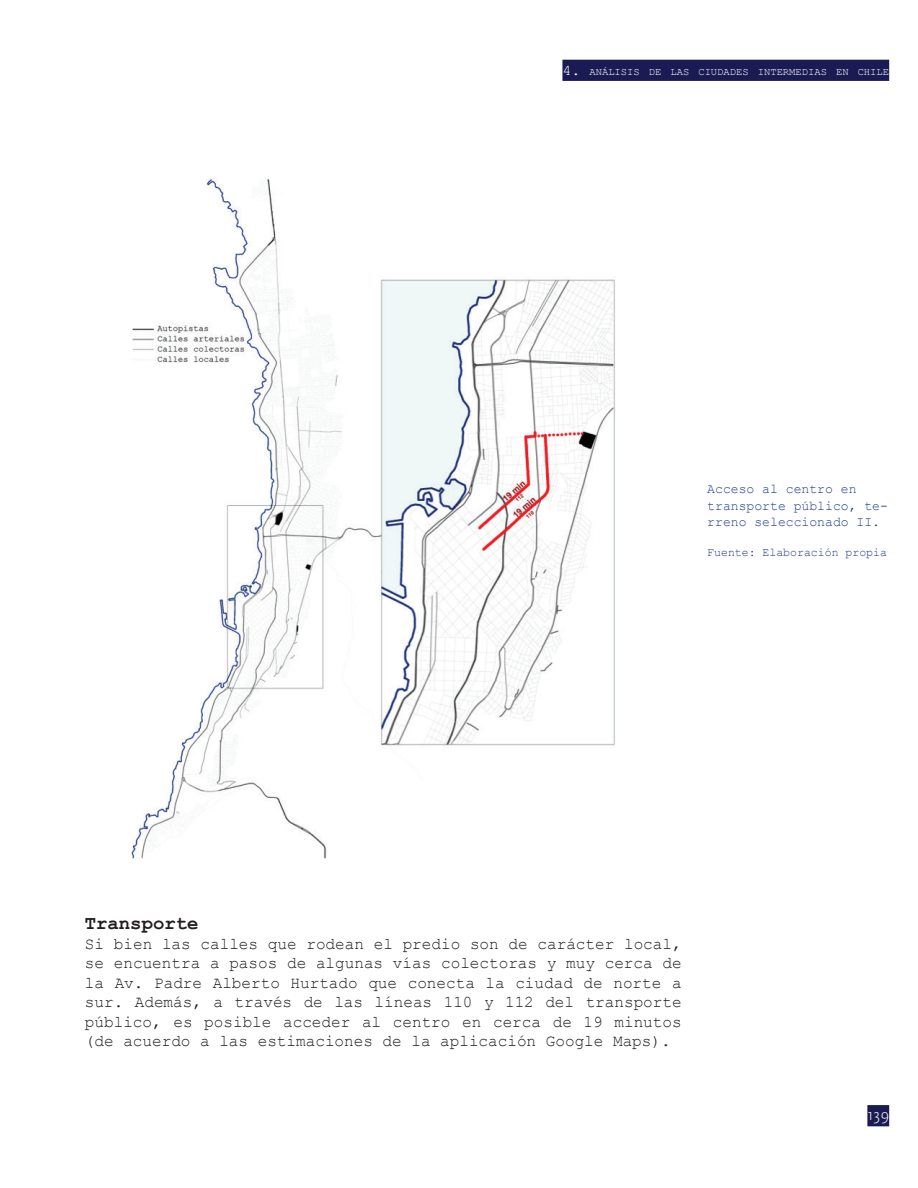
<style>
.page{position:relative;width:918px;height:1188px;background:#fff}
.page>*{position:absolute;margin:0;border:0;box-sizing:border-box;transform-origin:0 0}
.t1{font:700 19.5px "Courier New";color:#231f20}
.t2{font:16.5px/19.5px "Courier New";color:#231f20;text-align:justify}
.t3{font:300 16.5px "Scala Sans Pro";color:#fff}
.t4{font:13.5px/16.5px "Courier New";color:#253f8e}
.t5{font:12px "Courier New";color:#253f8e;scale:.96 1}
.t6{font:10.5px "Courier New";color:#fff}
.s1{font-size:15px}
</style>
<div class="page">
<div style="left:867px;top:1105px;width:22px;height:21px;background:#1a1b53"></div>
<div style="left:562px;top:60px;width:327px;height:21px;background:#1a1b53"></div>
<img style="left:131px;top:179px;width:484px;height:680px">
<p class="t6" style="left:562px;top:65px;width:328px"><span class="s1">4.</span> ANÁLISIS DE LAS CIUDADES INTERMEDIAS EN CHILE</p>
<p class="t4" style="left:707px;top:480px;width:182px">Acceso al centro en transporte público, te&shy;rreno seleccionado II.</p>
<p class="t5" style="left:707px;top:545px;width:189px">Fuente: Elaboración propia</p>
<p class="t1" style="left:85px;top:911px;width:115px">Transporte</p>
<p class="t2" style="left:85px;top:933px;width:598px">Si bien las calles que rodean el predio son de carácter local, se encuentra a pasos de algunas vías colectoras y muy cerca de la Av. Padre Alberto Hurtado que conecta la ciudad de norte a sur. Además, a través de las líneas 110 y 112 del transporte público, es posible acceder al centro en cerca de 19 minutos (de acuerdo a las estimaciones de la aplicación Google Maps).</p>
<p class="t3" style="left:867px;top:1105px;width:23px">139</p>
</div>
